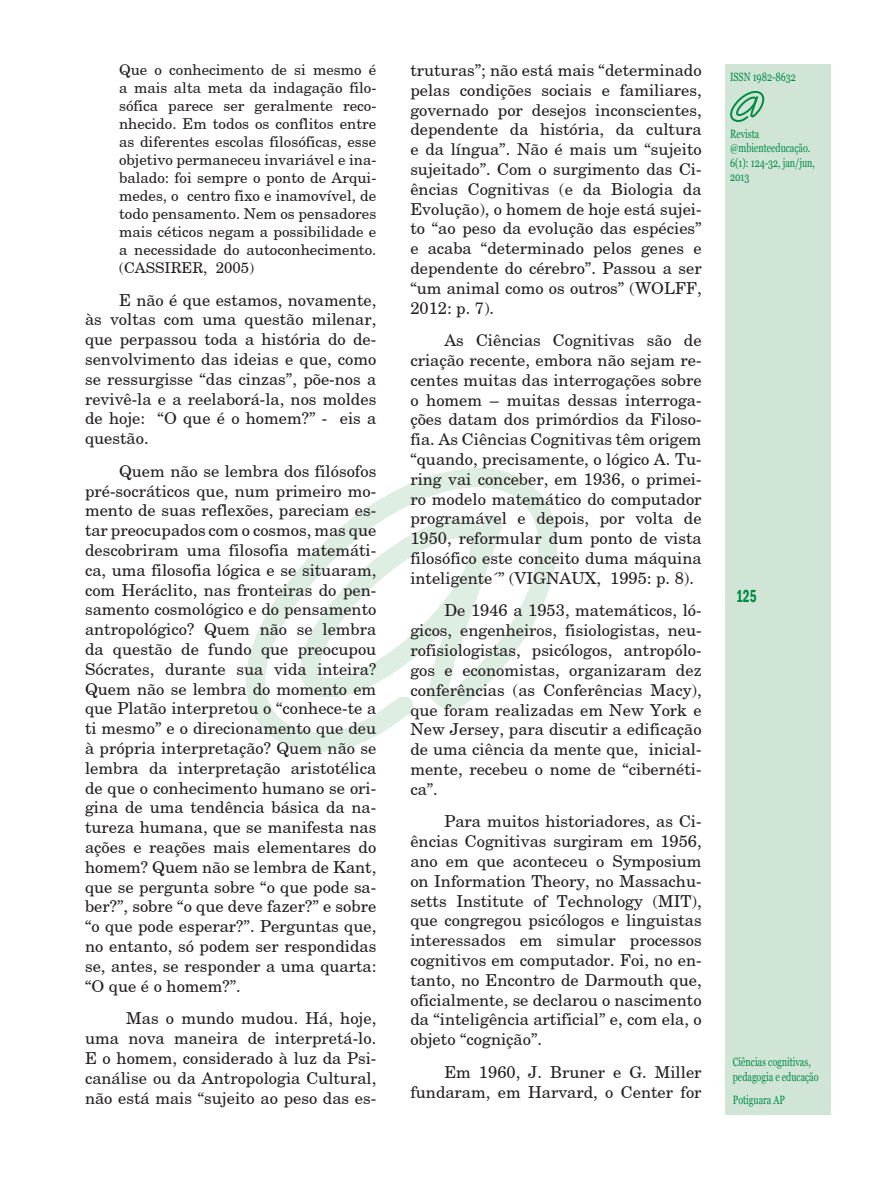
<style>
.page{position:relative;width:893px;height:1191px;background:#fff}
.page>*{position:absolute;margin:0;border:0;box-sizing:border-box;transform-origin:0 0}
.t1{font:600 condensed 18px "Franklin Gothic";color:#008b43;scale:.75 1}
.texto_miolo_01{font:16.5px/19.8px "New Century Schoolbook";color:#231f20;text-align:justify}
.recuo_de_texto_miolo{font:15px/18px "New Century Schoolbook";color:#231f20;text-align:justify}
.t2{font:12px/14.4px "Georgia";color:#008b43;scale:.75 1}
.s1{font-style:inherit}
</style>
<div class="page">
<div style="left:725px;top:64px;width:105px;height:1050px;background:#d1e5d7"></div>
<svg style="left:246px;top:468px;width:311px;height:284px"></svg>
<svg style="left:730px;top:91px;width:35px;height:31px"></svg>
<p class="recuo_de_texto_miolo" style="left:119px;top:60px;width:259px">Que o conhecimento de si mesmo é a mais alta meta da indagação filo&shy;sófica parece ser geralmente reco&shy;nhecido. Em todos os conflitos entre as diferentes escolas filosóficas, esse objetivo permaneceu invariável e ina&shy;balado: foi sempre o ponto de Arqui&shy;medes, o centro fixo e inamovível, de todo pensamento. Nem os pensadores mais céticos negam a possibilidade e a necessidade do autoconhecimento. <span class="s1">(CASSIRER, 2005)</span></p>
<p class="texto_miolo_01" style="left:85px;top:289px;width:293px;text-indent:34px">E não é que estamos, novamente, às voltas com uma questão milenar, que perpassou toda a história do de&shy;senvolvimento das ideias e que, como se ressurgisse “das cinzas”, põe-nos a revivê-la e a reelaborá-la, nos moldes de hoje: “O que é o homem?” - eis a questão.</p>
<p class="texto_miolo_01" style="left:85px;top:460px;width:293px;text-indent:34px">Quem não se lembra dos filósofos pré-socráticos que, num primeiro mo&shy;mento de suas reflexões, pareciam es&shy;tar preocupados com o cosmos, mas que descobriram uma filosofia matemáti&shy;ca, uma filosofia lógica e se situaram, com Heráclito, nas fronteiras do pen&shy;samento cosmológico e do pensamento antropológico? Quem não se lembra da questão de fundo que preocupou Sócrates, durante sua vida inteira?<br>Quem não se lembra do momento em que Platão interpretou o “conhece-te a ti mesmo” e o direcionamento que deu à própria interpretação? Quem não se lembra da interpretação aristotélica de que o conhecimento humano se ori&shy;gina de uma tendência básica da na&shy;tureza humana, que se manifesta nas ações e reações mais elementares do homem? Quem não se lembra de Kant, que se pergunta sobre “o que pode sa&shy;ber?”, sobre “o que deve fazer?” e sobre “o que pode esperar?”. Perguntas que, no entanto, só podem ser respondidas se, antes, se responder a uma quarta: “O que é o homem?”.</p>
<p class="texto_miolo_01" style="left:85px;top:1008px;width:293px;text-indent:41px">Mas o mundo mudou. Há, hoje, uma nova maneira de interpretá-lo.<br>E o homem, considerado à luz da Psi&shy;canálise ou da Antropologia Cultural, não está mais “sujeito ao peso das es-</p>
<p class="texto_miolo_01" style="left:410px;top:60px;width:293px">truturas”; não está mais “determinado pelas condições sociais e familiares, governado por desejos inconscientes, dependente da história, da cultura e da língua”. Não é mais um “sujeito sujeitado”. Com o surgimento das Ci&shy;ências Cognitivas (e da Biologia da Evolução), o homem de hoje está sujei&shy;to “ao peso da evolução das espécies” e acaba “determinado pelos genes e dependente do cérebro”. Passou a ser “um animal como os outros” (WOLFF, 2012: p. 7).</p>
<p class="texto_miolo_01" style="left:410px;top:330px;width:293px;text-indent:34px">As Ciências Cognitivas são de criação recente, embora não sejam re&shy;centes muitas das interrogações sobre o homem – muitas dessas interroga&shy;ções datam dos primórdios da Filoso&shy;fia. As Ciências Cognitivas têm origem “quando, precisamente, o lógico A. Tu&shy;ring vai conceber, em 1936, o primei&shy;ro modelo matemático do computador programável e depois, por volta de 1950, reformular dum ponto de vista filosófico este conceito duma máquina inteligente´” (VIGNAUX, 1995: p. 8).</p>
<p class="texto_miolo_01" style="left:410px;top:600px;width:293px;text-indent:34px">De 1946 a 1953, matemáticos, ló&shy;gicos, engenheiros, fisiologistas, neu&shy;rofisiologistas, psicólogos, antropólo&shy;gos e economistas, organizaram dez conferências (as Conferências Macy), que foram realizadas em New York e New Jersey, para discutir a edificação de uma ciência da mente que, inicial&shy;mente, recebeu o nome de “cibernéti&shy;ca”.</p>
<p class="texto_miolo_01" style="left:410px;top:811px;width:293px;text-indent:34px">Para muitos historiadores, as Ci&shy;ências Cognitivas surgiram em 1956, ano em que aconteceu o Symposium on Information Theory, no Massachu&shy;setts Institute of Technology (MIT), que congregou psicólogos e linguistas interessados em simular processos cognitivos em computador. Foi, no en&shy;tanto, no Encontro de Darmouth que, oficialmente, se declarou o nascimento da “inteligência artificial” e, com ela, o objeto “cognição”.</p>
<p class="texto_miolo_01" style="left:410px;top:1061px;width:293px;text-align:right">Em 1960, J. Bruner e G. Miller fundaram, em Harvard, o Center for</p>
<p class="t2" style="left:730px;top:69px;width:89px">ISSN 1982-8632</p>
<p class="t2" style="left:730px;top:127px;width:115px">Revista @mbienteeducação.<br>6(1): 124-32, jan/jun,<br>2013</p>
<p class="t1" style="left:736px;top:583px;width:29px">125</p>
<p class="t2" style="left:733px;top:1055px;width:116px">Ciências cognitivas, pedagogia e educação</p>
<p class="t2" style="left:733px;top:1092px;width:71px">Potiguara AP</p>
</div>
